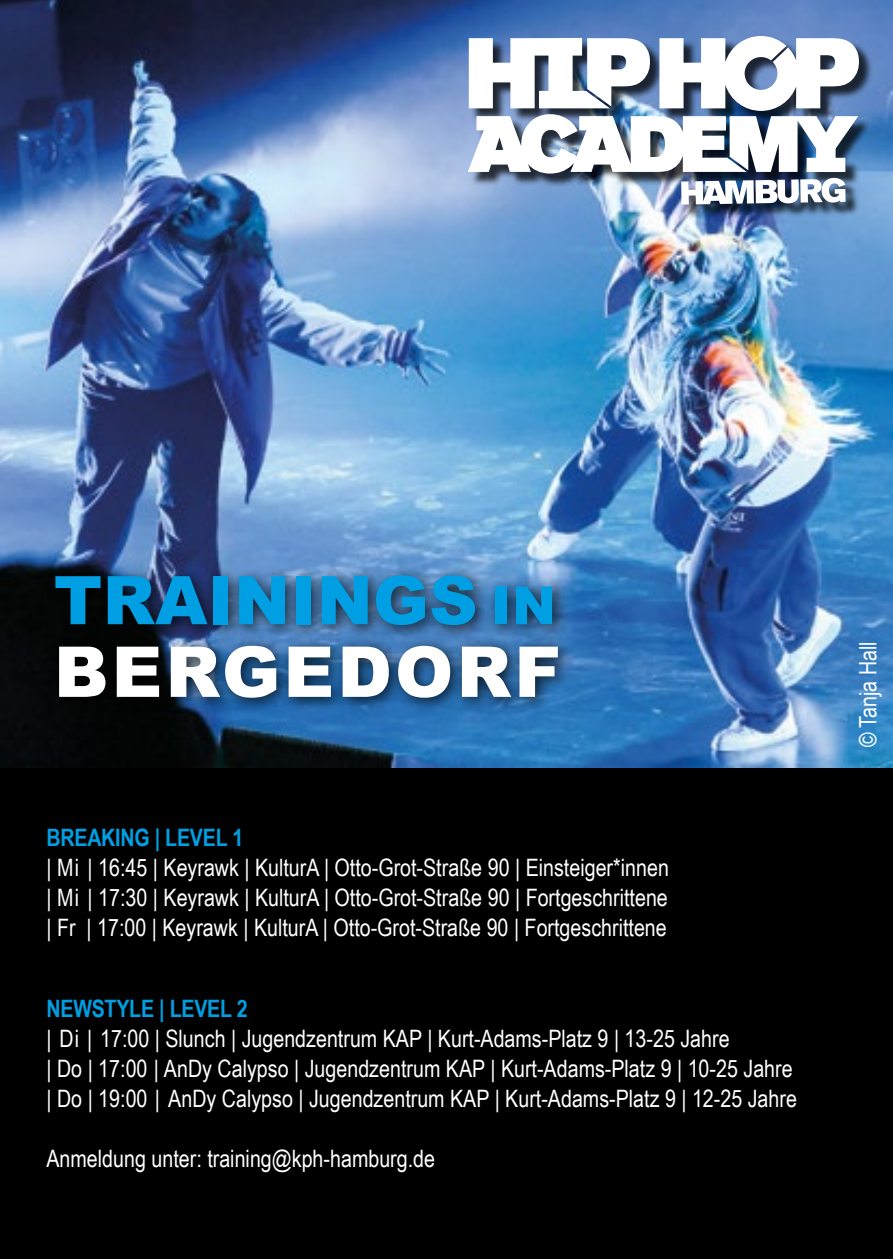
<style>
.page{position:relative;width:893px;height:1259px;background:#000}
.page>*{position:absolute;margin:0;border:0;box-sizing:border-box;transform-origin:0 0}
.t1{font:900 70.2px "Arial";letter-spacing:.045em;color:#fff}
.t2{font:900 67.2px "Arial";letter-spacing:.005em;color:#009fe3}
.t3{font:24px/30px "Arial Narrow";color:#fff;text-align:justify}
.t4{font:700 24px "Arial Narrow";letter-spacing:-.01em;color:#009fe3}
.s1{font-size:52.8px}
</style>
<div class="page">
<img style="left:0;top:0;width:893px;height:767px">
<div style="left:45px;top:566px;width:530px;height:148px;background:#000;opacity:.75"></div>
<div style="left:470px;top:38px;width:403px;height:180px;background:#000;opacity:.75"></div>
<img style="left:468px;top:36px;width:391px;height:169px">
<h2 class="t2" style="left:54px;top:551px;width:504px">TRAININGS <span class="s1">IN</span></h2>
<h1 class="t1" style="left:54px;top:621px;width:509px">BERGEDORF</h1>
<p class="t4" style="left:47px;top:819px;width:198px">BREAKING | LEVEL 1</p>
<p class="t3" style="left:47px;top:851px;width:624px">| Mi | 16:45 | Keyrawk | KulturA | Otto-Grot-Straße 90 | Einsteiger*innen | Mi | 17:30 | Keyrawk | KulturA | Otto-Grot-Straße 90 | Fortgeschrittene | Fr | 17:00 | Keyrawk | KulturA | Otto-Grot-Straße 90 | Fortgeschrittene</p>
<p class="t4" style="left:47px;top:990px;width:203px">NEWSTYLE | LEVEL 2</p>
<p class="t3" style="left:47px;top:1022px;width:752px;text-align:left">| Di | 17:00 | Slunch | Jugendzentrum KAP | Kurt-Adams-Platz 9 | 13-25 Jahre<br>| Do | 17:00 | AnDy Calypso | Jugendzentrum KAP | Kurt-Adams-Platz 9 | 10-25 Jahre | Do | 19:00 | AnDy Calypso | Jugendzentrum KAP | Kurt-Adams-Platz 9 | 12-25 Jahre</p>
<p class="t3" style="left:47px;top:1142px;width:390px">Anmeldung unter: training@kph-hamburg.de</p>
<p class="t3" style="left:852px;top:747px;width:108px;rotate:-90deg">© Tanja Hall</p>
</div>
